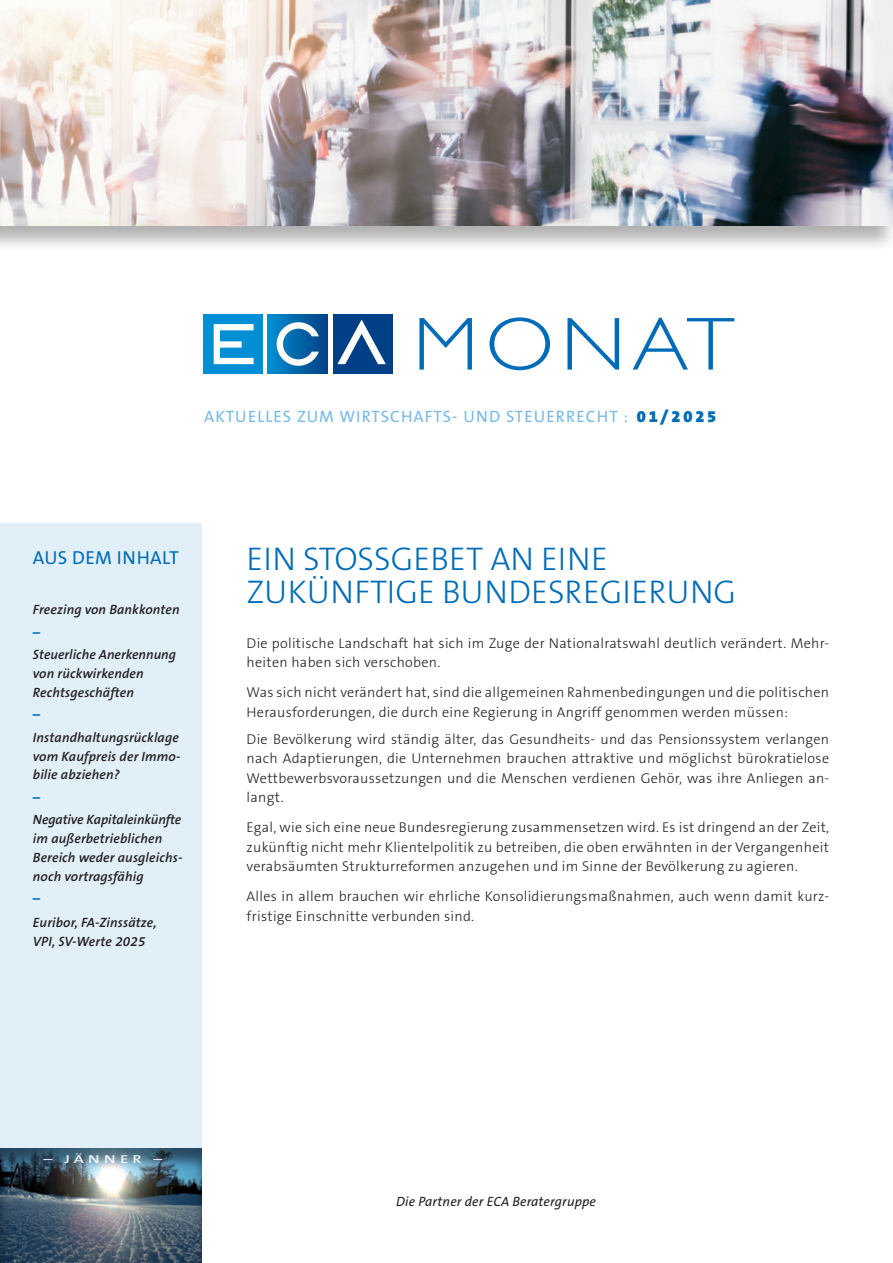
<style>
.page{position:relative;width:893px;height:1263px;background:#fff}
.page>*{position:absolute;margin:0;border:0;box-sizing:border-box;transform-origin:0 0}
.t1{font:300 75.45px "Gill Sans";letter-spacing:.08em;color:#006cb7;scale:1.11 1}
.t2{font:300 33px/33px "The Sans B3";color:#006cb7}
.t3{font:18.9px "The Sans B5 Plain";letter-spacing:.03em;color:#006cb7}
.t4{font:16.5px "The Sans B5 Plain";letter-spacing:.065em;color:#76bae7}
.t5{font:900 16.5px "The Sans B9";letter-spacing:.17em;color:#006cb7}
.t6{font:300 14.25px/19.5px "The Sans B3";letter-spacing:.02em;color:#231f20}
.t7{font:italic 600 13.5px/18.8px "The Sans B6";letter-spacing:.01em;color:#231f20}
.t8{font:italic 13.5px "The Sans B5 Plain";letter-spacing:.01em;color:#231f20}
.t9{font:700 13.5px "The Sans B7";color:#006cb7}
.t10{font:600 11.55px "The Sans B6";letter-spacing:.25em;color:#fff;scale:1.43 1}
</style>
<div class="page">
<div style="left:0;top:523px;width:202px;height:625px;background:#e1eff9"></div>
<div style="left:0;top:1145px;width:203px;height:118px;background:#231f20;opacity:.5"></div>
<div style="left:203px;top:314px;width:60px;height:59px;background:#008fd5"></div>
<svg style="left:214px;top:324px;width:40px;height:40px"></svg>
<div style="left:268px;top:314px;width:60px;height:59px;background:linear-gradient(to right,#018ed2,#004184)"></div>
<svg style="left:277px;top:322px;width:42px;height:44px"></svg>
<div style="left:333px;top:314px;width:59px;height:59px;background:#014086"></div>
<svg style="left:337px;top:320px;width:49px;height:44px"></svg>
<div style="left:0;top:0;width:893px;height:253px;background:#231f20;opacity:.35"></div>
<img style="left:0;top:0;width:893px;height:225px">
<h1 class="t1" style="left:413px;top:302px;width:291px">MONAT</h1>
<p class="t4" style="left:204px;top:408px;width:426px">AKTUELLES ZUM WI RTSCHAFTS- UND STEUERRECHT :</p>
<p class="t5" style="left:637px;top:407px;width:81px">01/2025</p>
<h3 class="t3" style="left:33px;top:547px;width:147px">AUS DEM INHALT</h3>
<p class="t7" style="left:33px;top:601px;width:148px">Freezing von Bankkonten</p>
<p class="t9" style="left:33px;top:625px;width:9px">–</p>
<p class="t7" style="left:33px;top:646px;width:145px">Steuerliche Anerkennung von rückwirkenden<br>Rechtsgeschäften</p>
<p class="t9" style="left:33px;top:708px;width:9px">–</p>
<p class="t7" style="left:33px;top:729px;width:149px">Instandhaltungsrücklage vom Kaufpreis der Immo&shy;bilie abziehen?</p>
<p class="t9" style="left:33px;top:790px;width:9px">–</p>
<p class="t7" style="left:33px;top:811px;width:151px">Negative Kapitaleinkünfte im außerbetrieblichen<br>Bereich weder ausgleichs&shy;noch vortragsfähig</p>
<p class="t9" style="left:33px;top:891px;width:9px">–</p>
<p class="t7" style="left:33px;top:914px;width:125px">Euribor, FA-Zinssätze,<br>VPI, SV-Werte 2025</p>
<h2 class="t2" style="left:247px;top:544px;width:491px">Ein StoSSgebet an eine zukünftige Bundesregierung</h2>
<p class="t6" style="left:247px;top:634px;width:584px">Die politische Landschaft hat sich im Zuge der Nationalratswahl deutlich verändert. Mehr&shy;heiten haben sich verschoben.</p>
<p class="t6" style="left:247px;top:683px;width:584px">Was sich nicht verändert hat, sind die allgemeinen Rahmenbedingungen und die politischen<br>Herausforderungen, die durch eine Regierung in Angriff genommen werden müssen:</p>
<p class="t6" style="left:247px;top:730px;width:584px;text-align:justify">Die Bevölkerung wird ständig älter, das Gesundheits- und das Pensionssystem verlangen nach Adaptierungen, die U nternehmen brauchen attraktive und möglichst bürokratielose Wettbewerbsvoraussetzungen und die Menschen verdienen Gehör, was ihre Anliegen an&shy;langt.</p>
<p class="t6" style="left:247px;top:818px;width:584px;text-align:justify">Egal, wie sich eine neue Bundesregierung zusammensetzen wird. Es ist dringend an der Zeit, zukünftig nicht mehr Klientelpolitik zu betreiben, die oben erwähnten in der Vergangenheit verabsäumten Strukturreformen anzugehen und im Sinne der Bevölkerung zu agieren.</p>
<p class="t6" style="left:247px;top:887px;width:584px">Alles in allem brauchen wir ehrliche Konsolidierungsmaßnahmen, auch wenn damit kurz&shy;fristige Einschnitte verbunden sind.</p>
<p class="t10" style="left:44px;top:1153px;width:85px">– JÄNNER –</p>
<p class="t8" style="left:396px;top:1194px;width:201px">Die Partner der ECA Beratergruppe</p>
</div>
